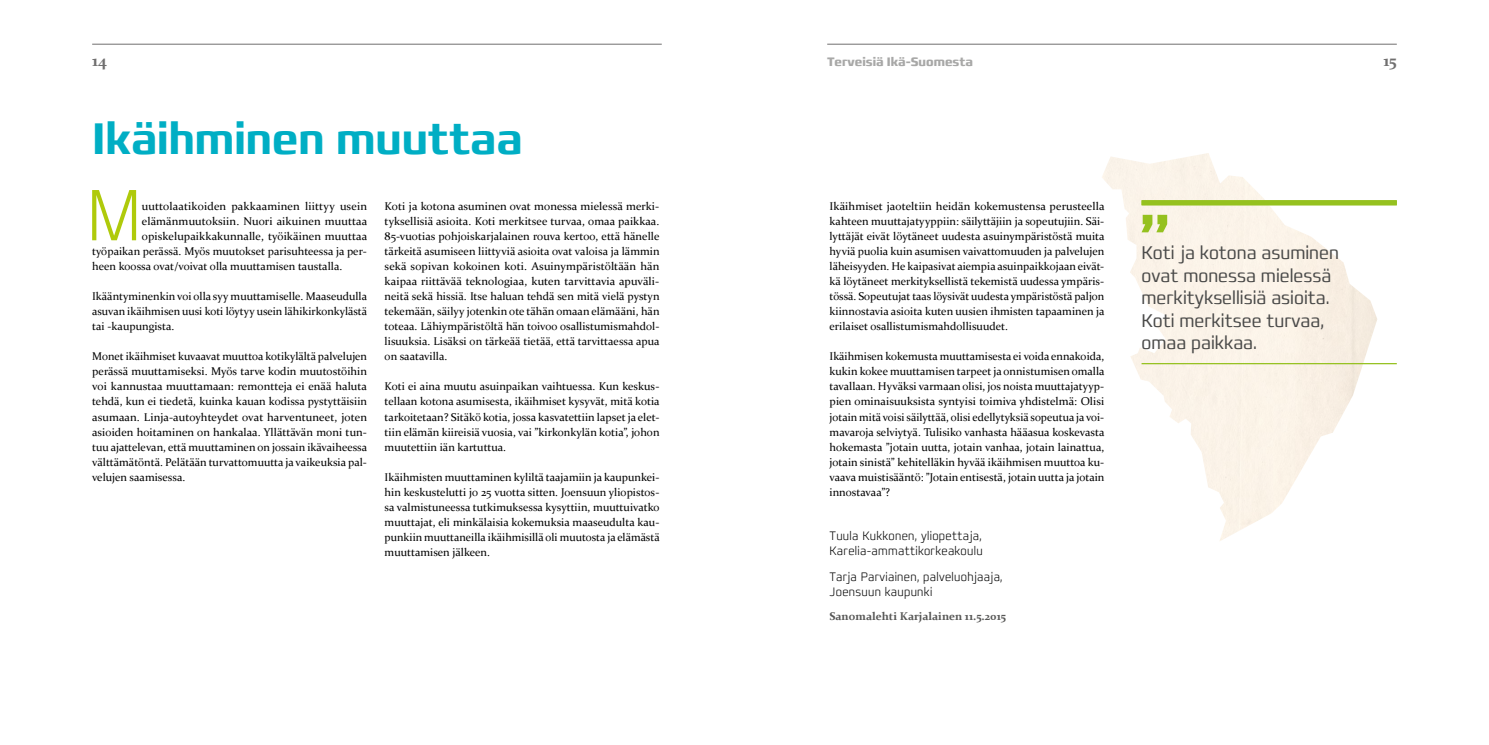
<style>
.page{position:relative;width:1489px;height:745px;background:#fff}
.page>*{position:absolute;margin:0;border:0;box-sizing:border-box;transform-origin:0 0}
.t1{font:200 condensed 73.88px "Francker CYR";color:#afca0b}
.t2{font:45px "Francker CYR Condensed Smbold";color:#00aec4}
.t3{font:300 condensed 18.75px/22.5px "Francker CYR";color:#4a4a49}
.t4{font:700 16.25px "Constantia";color:#706f6f}
.t5{font:200 condensed 12.5px/15px "Francker CYR";letter-spacing:.025em;color:#000}
.t6{font:700 condensed 12.5px "Francker CYR";color:#a8a8a7}
.t7{font:11.25px/15px "Constantia";color:#000;text-align:justify}
.t8{font:700 11.25px "Constantia";color:#575756}
</style>
<div class="page">
<hr style="left:92px;top:44px;width:569px;height:1px;background:#706f6f">
<hr style="left:827px;top:44px;width:569px;height:1px;background:#706f6f">
<div style="left:1141px;top:200px;width:255px;height:5px;background:#95c11f"></div>
<hr style="left:1141px;top:363px;width:255px;height:1px;background:#95c11f">
<svg style="left:1141px;top:215px;width:26px;height:17px"></svg>
<h3 class="t4" style="left:92px;top:49px;width:16px">14</h3>
<p class="t6" style="left:827px;top:54px;width:147px">Terveisiä Ikä-Suomesta</p>
<h3 class="t4" style="left:1383px;top:49px;width:15px">15</h3>
<h2 class="t2" style="left:92px;top:110px;width:432px">Ikäihminen muuttaa</h2>
<h1 class="t1" style="left:86px;top:169px;width:57px">M</h1>
<p class="t7" style="left:142px;top:198px;width:227px">uuttolaatikoiden pakkaaminen liittyy usein</p>
<p class="t7" style="left:142px;top:213px;width:227px">elämänmuutoksiin. Nuori aikuinen muuttaa</p>
<p class="t7" style="left:142px;top:228px;width:227px">opiskelupaikkakunnalle, työikäinen muuttaa</p>
<p class="t7" style="left:92px;top:243px;width:276px">työpaikan perässä. Myös muutokset parisuhteessa ja per-</p>
<p class="t7" style="left:92px;top:258px;width:252px">heen koossa ovat/voivat olla muuttamisen taustalla.</p>
<p class="t7" style="left:92px;top:288px;width:276px">Ikääntyminenkin voi olla syy muuttamiselle. Maaseudulla asuvan ikäihmisen uusi koti löytyy usein lähikirkonkylästä tai -kaupungista.</p>
<p class="t7" style="left:92px;top:348px;width:276px">Monet ikäihmiset kuvaavat muuttoa kotikylältä palvelujen perässä muuttamiseksi. Myös tarve kodin muutostöihin voi kannustaa muuttamaan: remontteja ei enää haluta tehdä, kun ei tiedetä, kuinka kauan kodissa pystyttäisiin asumaan. Linja-autoyhteydet ovat harventuneet, joten asioiden hoitaminen on hankalaa. Yllättävän moni tun&shy;tuu ajattelevan, että muuttaminen on jossain ikävaiheessa välttämätöntä. Pelätään turvattomuutta ja vaikeuksia pal&shy;velujen saamisessa.</p>
<p class="t7" style="left:384px;top:198px;width:276px">Koti ja kotona asuminen ovat monessa mielessä merki&shy;tyksellisiä asioita. Koti merkitsee turvaa, omaa paikkaa.<br>85-vuotias pohjoiskarjalainen rouva kertoo, että hänelle tärkeitä asumiseen liittyviä asioita ovat valoisa ja lämmin sekä sopivan kokoinen koti. Asuinympäristöltään hän kaipaa riittävää teknologiaa, kuten tarvittavia apuväli&shy;neitä sekä hissiä. Itse haluan tehdä sen mitä vielä pystyn tekemään, säilyy jotenkin ote tähän omaan elämääni, hän toteaa. Lähiympäristöltä hän toivoo osallistumismahdol&shy;lisuuksia. Lisäksi on tärkeää tietää, että tarvittaessa apua on saatavilla.</p>
<p class="t7" style="left:384px;top:378px;width:276px">Koti ei aina muutu asuinpaikan vaihtuessa. Kun keskus&shy;tellaan kotona asumisesta, ikäihmiset kysyvät, mitä kotia tarkoitetaan? Sitäkö kotia, jossa kasvatettiin lapset ja elet&shy;tiin elämän kiireisiä vuosia, vai ”kirkonkylän kotia”, johon muutettiin iän kartuttua.</p>
<p class="t7" style="left:384px;top:468px;width:276px">Ikäihmisten muuttaminen kyliltä taajamiin ja kaupunkei&shy;hin keskustelutti jo 25 vuotta sitten. Joensuun yliopistos&shy;sa valmistuneessa tutkimuksessa kysyttiin, muuttuivatko muuttajat, eli minkälaisia kokemuksia maaseudulta kau&shy;punkiin muuttaneilla ikäihmisillä oli muutosta ja elämästä muuttamisen jälkeen.</p>
<p class="t7" style="left:829px;top:198px;width:276px">Ikäihmiset jaoteltiin heidän kokemustensa perusteella kahteen muuttajatyyppiin: säilyttäjiin ja sopeutujiin. Säi&shy;lyttäjät eivät löytäneet uudesta asuinympäristöstä muita hyviä puolia kuin asumisen vaivattomuuden ja palvelujen läheisyyden. He kaipasivat aiempia asuinpaikkojaan eivät&shy;kä löytäneet merkityksellistä tekemistä uudessa ympäris&shy;tössä. Sopeutujat taas löysivät uudesta ympäristöstä paljon kiinnostavia asioita kuten uusien ihmisten tapaaminen ja erilaiset osallistumismahdollisuudet.</p>
<p class="t7" style="left:829px;top:348px;width:276px">Ikäihmisen kokemusta muuttamisesta ei voida ennakoida, kukin kokee muuttamisen tarpeet ja onnistumisen omalla tavallaan. Hyväksi varmaan olisi, jos noista muuttajatyyp&shy;pien ominaisuuksista syntyisi toimiva yhdistelmä: Olisi jotain mitä voisi säilyttää, olisi edellytyksiä sopeutua ja voi&shy;mavaroja selviytyä. Tulisiko vanhasta hääasua koskevasta hokemasta ”jotain uutta, jotain vanhaa, jotain lainattua, jotain sinistä” kehitelläkin hyvää ikäihmisen muuttoa ku&shy;vaava muistisääntö: ”Jotain entisestä, jotain uutta ja jotain innostavaa”?</p>
<p class="t5" style="left:829px;top:528px;width:155px">Tuula Kukkonen, yliopettaja,<br>Karelia-ammattikorkeakoulu</p>
<p class="t5" style="left:829px;top:568px;width:174px">Tarja Parviainen, palveluohjaaja,<br>Joensuun kaupunki</p>
<p class="t8" style="left:829px;top:607px;width:178px">Sanomalehti Karjalainen 11.5.2015</p>
<h3 class="t3" style="left:1141px;top:242px;width:199px">Koti ja kotona asuminen ovat monessa mielessä merkityksellisiä asioita.<br>Koti merkitsee turvaa, omaa paikkaa.</h3>
</div>
